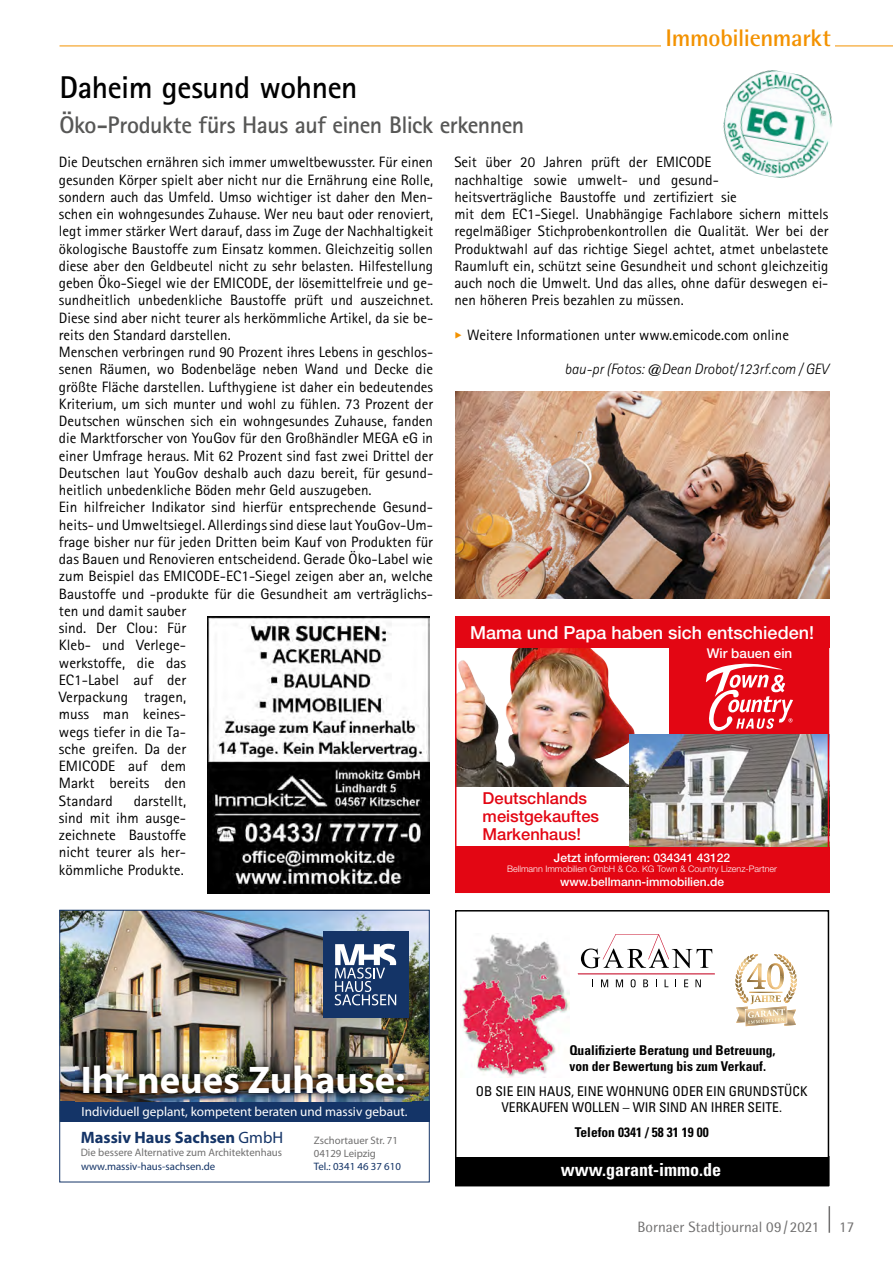
<style>
.page{position:relative;width:893px;height:1263px;background:#fff}
.page>*{position:absolute;margin:0;border:0;box-sizing:border-box;transform-origin:0 0}
.t1{font:700 38.7px "Myriad Pro";color:#fff}
.t2{font:700 31.5px "Rotis Sans Serif";letter-spacing:-.01em;color:#000}
.t3{font:700 24px "Rotis Sans Serif";letter-spacing:-.025em;color:#575756}
.t4{font:700 24px "Rotis Semi Sans";letter-spacing:-.015em;color:#f39200}
.t5{font:500 18px "Helvetica Neue";color:#fff}
.t6{font:700 condensed 18px "Univers";color:#fff}
.t7{font:500 16.5px/18px "Helvetica Neue";color:#e30613}
.t8{font:700 16.5px "Myriad Pro";color:#143467}
.t9{font:15px/17.2px "Rotis Sans Serif";color:#000}
.t10{font:italic 300 15px "Rotis Sans Serif";color:#000}
.t11{font:15px "Rotis Semi Sans";color:#706f6f}
.t12{font:condensed 13.5px/16.2px "Univers";color:#000;text-align:center}
.t13{font:700 condensed 13.5px/16.2px "Univers";color:#000}
.t14{font:500 13.5px "Helvetica Neue";color:#fff}
.t15{font:13.2px "Myriad Pro";color:#fff}
.t16{font:500 12px "Helvetica Neue";color:#fff}
.t17{font:10.8px/12.9px "Myriad Pro";color:#706f6f}
.t18{font:10.8px "Myriad Pro";color:#143467}
.t19{font:300 9px "Helvetica Neue";color:#fff}
.s1{font-family:"Unit OT";font-weight:300;font-size:14.25px;color:#f39200}
.s2{font-weight:400}
</style>
<div class="page">
<svg style="left:829px;top:1206px;width:1px;height:27px"></svg>
<hr style="left:60px;top:46px;width:833px;height:1px;background:#f39200">
<div style="left:661px;top:28px;width:174px;height:27px;background:#fff"></div>
<img style="left:461px;top:933px;width:108px;height:144px">
<hr style="left:578px;top:974px;width:137px;height:1px;background:#c8112d">
<svg style="left:581px;top:934px;width:131px;height:34px"></svg>
<hr style="left:616px;top:934px;width:43px;height:1px;background:#c8112d">
<svg style="left:601px;top:979px;width:7px;height:8px"></svg>
<svg style="left:616px;top:979px;width:7px;height:8px"></svg>
<svg style="left:631px;top:979px;width:5px;height:8px"></svg>
<svg style="left:643px;top:979px;width:5px;height:8px"></svg>
<svg style="left:684px;top:979px;width:4px;height:8px"></svg>
<svg style="left:695px;top:979px;width:6px;height:8px"></svg>
<svg style="left:735px;top:954px;width:62px;height:72px"></svg>
<div style="left:455px;top:1157px;width:374px;height:28px;background:#000"></div>
<div style="left:455px;top:910px;width:374px;height:276px;border:2px solid #000"></div>
<img style="left:62px;top:912px;width:365px;height:210px">
<div style="left:60px;top:1101px;width:369px;height:20px;background:#143467"></div>
<div style="left:323px;top:931px;width:85px;height:87px;background:#143467"></div>
<svg style="left:335px;top:944px;width:61px;height:61px"></svg>
<img style="left:75px;top:1057px;width:337px;height:44px">
<div style="left:60px;top:910px;width:369px;height:272px;border:1px solid #143467"></div>
<img style="left:458px;top:648px;width:177px;height:139px">
<div style="left:669px;top:617px;width:160px;height:274px;background:#e30613"></div>
<div style="left:455px;top:617px;width:374px;height:31px;background:#e30613"></div>
<div style="left:455px;top:847px;width:374px;height:46px;background:#e30613"></div>
<svg style="left:706px;top:663px;width:87px;height:68px"></svg>
<img style="left:629px;top:734px;width:197px;height:112px">
<div style="left:455px;top:617px;width:374px;height:276px;border:2px solid #e30613"></div>
<img style="left:207px;top:617px;width:222px;height:276px">
<img style="left:455px;top:392px;width:374px;height:207px">
<img style="left:723px;top:70px;width:110px;height:108px">
<h3 class="t4" style="left:665px;top:23px;width:167px">Immobilienmarkt</h3>
<h2 class="t2" style="left:60px;top:68px;width:299px">Daheim gesund wohnen</h2>
<h3 class="t3" style="left:60px;top:109px;width:466px">Öko-Produkte fürs Haus auf einen Blick erkennen</h3>
<p class="t9" style="left:59px;top:153px;width:376px">Die Deutschen ernähren sich immer umweltbewusster. Für einen gesunden Körper spielt aber nicht nur die Ernährung eine Rolle, sondern auch das Umfeld. Umso wichtiger ist daher den Men&shy;schen ein wohngesundes Zuhause. Wer neu baut oder renoviert, legt immer stärker Wert darauf, dass im Zuge der Nachhaltigkeit ökologische Baustoffe zum Einsatz kommen. Gleichzeitig sollen diese aber den Geldbeutel nicht zu sehr belasten. Hilfestellung geben Öko-Siegel wie der EMICODE, der lösemittelfreie und ge&shy;sundheitlich unbedenkliche Baustoffe prüft und auszeichnet.<br>Diese sind aber nicht teurer als herkömmliche Artikel, da sie be&shy;reits den Standard darstellen.<br>Menschen verbringen rund 90 Prozent ihres Lebens in geschlos&shy;senen Räumen, wo Bodenbeläge neben Wand und Decke die größte Fläche darstellen. Lufthygiene ist daher ein bedeutendes Kriterium, um sich munter und wohl zu fühlen. 73 Prozent der Deutschen wünschen sich ein wohngesundes Zuhause, fanden die Marktforscher von YouGov für den Großhändler MEGA eG in einer Umfrage heraus. Mit 62 Prozent sind fast zwei Drittel der Deutschen laut YouGov deshalb auch dazu bereit, für gesund&shy;heitlich unbedenkliche Böden mehr Geld auszugeben.<br>Ein hilfreicher Indikator sind hierfür entsprechende Gesund&shy;heits- und Umweltsiegel. Allerdings sind diese laut YouGov-Um&shy;frage bisher nur für jeden Dritten beim Kauf von Produkten für das Bauen und Renovieren entscheidend. Gerade Öko-Label wie zum Beispiel das EMICODE-EC1-Siegel zeigen aber an, welche Baustoffe und -produkte für die Gesundheit am verträglichs&shy;ten und damit sauber<br>sind. Der Clou: Für<br>Kleb- und Verlege-<br>werkstoffe, die das<br>EC1-Label auf der<br>Verpackung tragen,<br>muss man keines-<br>wegs tiefer in die Ta-<br>sche greifen. Da der<br>EMICODE auf dem<br>Markt bereits den<br>Standard</p>
<p class="t9" style="left:454px;top:153px;width:376px">Seit über 20 Jahren prüft der EMICODE<br>nachhaltige sowie umwelt- und gesund-<br>heitsverträgliche Baustoffe und zertifiziert sie<br>mit dem EC1-Siegel. Unabhängige Fachlabore sichern mittels regelmäßiger Stichprobenkontrollen die Qualität. Wer bei der Produktwahl auf das richtige Siegel achtet, atmet unbelastete Raumluft ein, schützt seine Gesundheit und schont gleichzeitig auch noch die Umwelt. Und das alles, ohne dafür deswegen ei&shy;nen höheren Preis bezahlen zu müssen.</p>
<p class="t9" style="left:454px;top:326px;width:336px"><span class="s1">‣</span> Weitere Informationen unter www.emicode.com online</p>
<p class="t10" style="left:564px;top:361px;width:266px">bau-pr (Fotos: @Dean Drobot/123rf.com / GEV</p>
<p class="t5" style="left:470px;top:622px;width:345px">Mama und Papa haben sich entschieden!</p>
<p class="t14" style="left:707px;top:645px;width:87px">Wir bauen ein</p>
<p class="t7" style="left:483px;top:789px;width:118px">Deutschlands meistgekauftes<br>Markenhaus!</p>
<p class="t16" style="left:554px;top:850px;width:178px">Jetzt informieren: 034341 43122</p>
<p class="t19" style="left:507px;top:863px;width:272px">Bellmann Immobilien GmbH &amp; Co. KG Town &amp; Country Lizenz-Partner</p>
<p class="t16" style="left:560px;top:874px;width:165px">www.bellmann-immobilien.de</p>
<p class="t9" style="left:59px;top:792px;width:129px;text-align:justify;text-indent:75px">darstellt, sind mit ihm ausge&shy;zeichnete Baustoffe nicht teurer als her&shy;kömmliche Produkte.</p>
<h1 class="t1" style="left:81px;top:1054px;width:326px">Ihr neues Zuhause:</h1>
<p class="t15" style="left:82px;top:1104px;width:327px">Individuell geplant, kompetent beraten und massiv gebaut.</p>
<p class="t8" style="left:81px;top:1127px;width:204px">Massiv Haus Sachsen <span class="s2">GmbH</span></p>
<p class="t17" style="left:81px;top:1146px;width:203px">Die bessere Alternative zum Architektenhaus</p>
<p class="t17" style="left:314px;top:1133px;width:86px">Zschortauer Str. 71<br>04129 Leipzig</p>
<p class="t18" style="left:81px;top:1159px;width:136px">www.massiv-haus-sachsen.de</p>
<p class="t18" style="left:314px;top:1159px;width:89px">Tel.: 0341 46 37 610</p>
<p class="t13" style="left:569px;top:1041px;width:208px">Qualifizierte Beratung und Betreuung, von der Bewertung bis zum Verkauf.</p>
<p class="t12" style="left:476px;top:1083px;width:333px">OB SIE EIN HAUS, EINE WOHNUNG ODER EIN GRUNDSTÜCK<br>VERKAUFEN WOLLEN – WIR SIND AN IHRER SEITE.</p>
<p class="t13" style="left:575px;top:1124px;width:135px">Telefon 0341 / 58 31 19 00</p>
<p class="t6" style="left:561px;top:1158px;width:162px">www.garant-immo.de</p>
<p class="t13" style="left:569px;top:1052px;width:208px">Qualifizierte Beratung und Betreuung,</p>
<p class="t12" style="left:476px;top:1094px;width:333px">OB SIE EIN HAUS, EINE WOHNUNG ODER EIN GRUNDSTÜCK</p>
<p class="t11" style="left:637px;top:1218px;width:184px">Bornaer Stadtjournal 09/2021</p>
<p class="t11" style="left:839px;top:1218px;width:17px">17</p>
</div>
